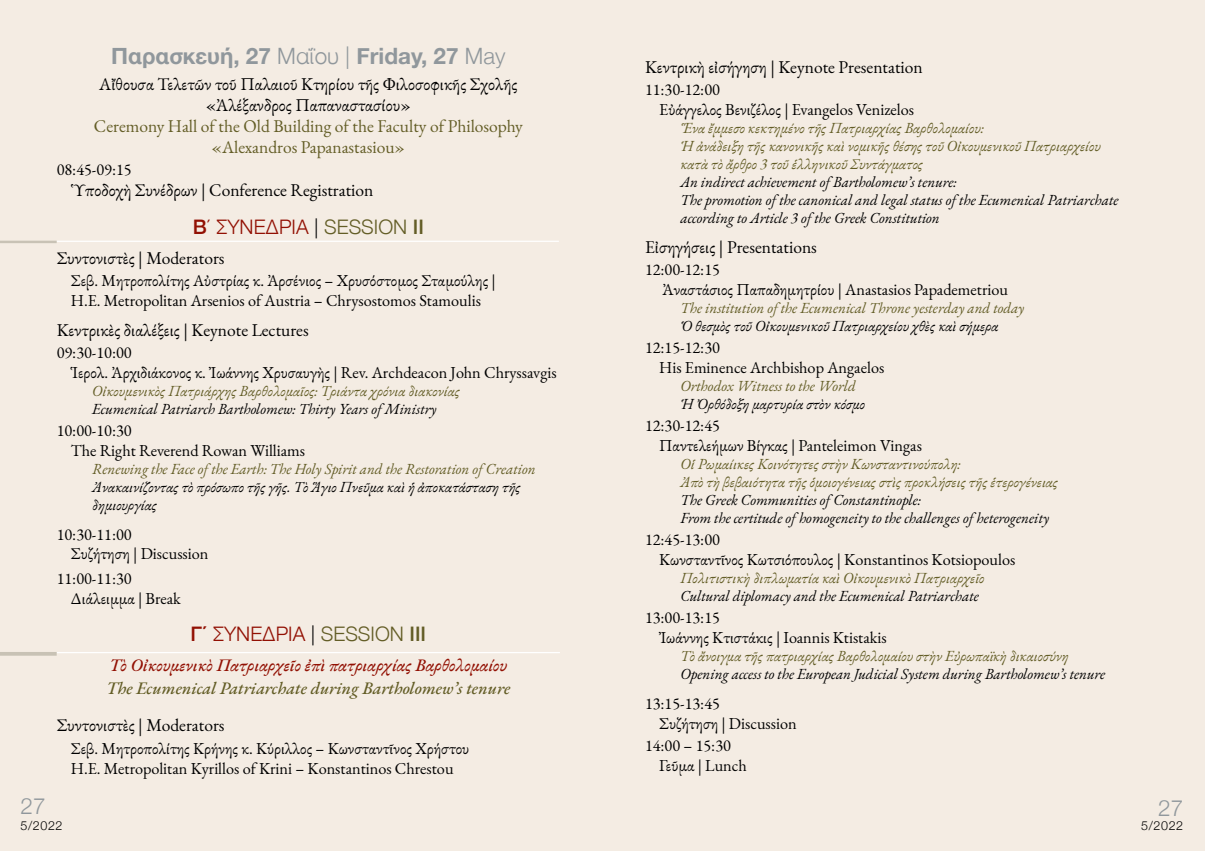
<style>
.page{position:relative;width:1205px;height:851px;background:#fff}
.page>*{position:absolute;margin:0;border:0;box-sizing:border-box;transform-origin:0 0}
.t1{font:700 22.5px "Helvetica Neue";color:#90979c}
.t2{font:300 22.5px "Helvetica Neue";color:#90979c}
.t3{font:300 20px "Helvetica Neue";color:#921003}
.t4{font:17.5px/21px "EB Garamond";color:#000;text-align:center}
.t5{font:17.5px/21px "EB Garamond";color:#635d26;text-align:center}
.t6{font:italic 500 17.5px "EB Garamond";color:#921003}
.t7{font:italic 500 17.5px "EB Garamond";color:#635d26}
.t8{font:16.25px/19.5px "EB Garamond";color:#000}
.t9{font:italic 15px/18px "EB Garamond";color:#000}
.t10{font:italic 15px/18px "EB Garamond";color:#635d26}
.t11{font:300 12.5px "Helvetica Neue";letter-spacing:.05em;color:#000}
.s1{font-weight:300}
.s2{font-weight:500}
.s3{color:#000}
.s4{color:#635d26}
.s5{font-weight:500;color:#635d26}
</style>
<div class="page">
<div style="left:0;top:0;width:602px;height:850px;background:#f4ece3"></div>
<div style="left:602px;top:0;width:603px;height:850px;background:#f4ece3"></div>
<hr style="left:57px;top:651px;width:503px;height:2px;background:#fff">
<hr style="left:57px;top:240px;width:502px;height:2px;background:#fff">
<hr style="left:0;top:240px;width:57px;height:3px;background:#9c9987">
<svg style="left:0;top:652px;width:57px;height:3px"></svg>
<h1 class="t2" style="left:21px;top:787px;width:27px">27</h1>
<h1 class="t1" style="left:111px;top:39px;width:396px">Παρασκευή, 27 <span class="s1">Μαΐου |</span> Friday, 27 <span class="s1">May</span></h1>
<p class="t4" style="left:99px;top:73px;width:420px">Αἴθουσα Τελετῶν τοῦ Παλαιοῦ Κτηρίου τῆς Φιλοσοφικῆς Σχολῆς «Ἀλέξανδρος Παπαναστασίου»</p>
<p class="t5" style="left:94px;top:115px;width:430px">Ceremony Hall of the Old Building of the Faculty of Philosophy «Alexandros Papanastasiou»</p>
<p class="t8" style="left:57px;top:160px;width:76px">08:45-09:15</p>
<p class="t4" style="left:71px;top:180px;width:304px">Ὑποδοχὴ Συνέδρων | Conference Registration</p>
<p class="t3" style="left:193px;top:210px;width:233px"><span class="s2">Β</span>΄ ΣΥΝΕΔΡΙΑ <span class="s3">|</span> <span class="s4">SESSION</span> <span class="s5">II</span></p>
<p class="t4" style="left:57px;top:247px;width:169px">Συντονιστὲς | Moderators</p>
<p class="t8" style="left:71px;top:271px;width:426px">Σεβ. Μητροπολίτης Αὐστρίας κ. Ἀρσένιος – Χρυσόστομος Σταμούλης |<br>H.E. Metropolitan Arsenios of Austria – Chrysostomos Stamoulis</p>
<p class="t4" style="left:57px;top:319px;width:253px">Κεντρικὲς διαλέξεις | Κeynote Lectures</p>
<p class="t8" style="left:71px;top:343px;width:487px;text-indent:-14px">09:30-10:00<br>Ἱερολ. Ἀρχιδιάκονος κ. Ἰωάννης Χρυσαυγὴς | Rev. Archdeacon John Chryssavgis</p>
<p class="t10" style="left:92px;top:382px;width:369px">Οἰκουμενικὸς Πατριάρχης Βαρθολομαῖος: Τριάντα χρόνια διακονίας</p>
<p class="t9" style="left:92px;top:400px;width:346px">Ecumenical Patriarch Bartholomew: Thirty Years of Ministry</p>
<p class="t8" style="left:71px;top:421px;width:236px;text-indent:-14px">10:00-10:30<br>The Right Reverend Rowan Williams</p>
<p class="t10" style="left:92px;top:460px;width:445px">Renewing the Face of the Earth: The Holy Spirit and the Restoration of Creation</p>
<p class="t9" style="left:92px;top:478px;width:430px">Ἀνακαινίζοντας τὸ πρόσωπο τῆς γῆς. Τὸ Ἅγιο Πνεῦμα καὶ ἡ ἀποκατάσταση τῆς δημιουργίας</p>
<p class="t8" style="left:71px;top:524px;width:139px;text-indent:-14px">10:30-11:00<br>Συζήτηση | Discussion</p>
<p class="t8" style="left:71px;top:569px;width:112px;text-indent:-14px">11:00-11:30<br>Διάλειμμα | Break</p>
<p class="t3" style="left:190px;top:618px;width:237px"><span class="s2">Γ΄</span> ΣΥΝΕΔΡΙΑ <span class="s3">|</span> <span class="s4">SESSION</span> <span class="s5">IIΙ</span></p>
<p class="t6" style="left:109px;top:653px;width:399px">Tὸ Οἰκουμενικὸ Πατριαρχεῖο ἐπὶ πατριαρχίας Βαρθολομαίου</p>
<p class="t7" style="left:106px;top:676px;width:405px">The Ecumenical Patriarchate during Bartholomew’s tenure</p>
<p class="t4" style="left:57px;top:715px;width:169px">Συντονιστὲς | Moderators</p>
<p class="t8" style="left:71px;top:738px;width:400px">Σεβ. Μητροπολίτης Κρήνης κ. Κύριλλος – Κωνσταντῖνος Χρήστου<br>H.E. Metropolitan Kyrillos of Krini – Konstantinos Chrestou</p>
<p class="t11" style="left:21px;top:815px;width:44px">5/2022</p>
<p class="t4" style="left:645px;top:56px;width:279px">Κεντρικὴ εἰσήγηση | Keynote Presentation</p>
<p class="t8" style="left:659px;top:80px;width:256px;text-indent:-14px">11:30-12:00<br>Εὐάγγελος Βενιζέλος | Evangelos Venizelos</p>
<p class="t10" style="left:680px;top:119px;width:422px">Ἕνα ἔμμεσο κεκτημένο τῆς Πατριαρχίας Βαρθολομαίου:<br>Ἡ ἀνάδειξη τῆς κανονικῆς καὶ νομικῆς θέσης τοῦ Οἰκουμενικοῦ Πατριαρχείου κατὰ τὸ ἄρθρο 3 τοῦ ἑλληνικοῦ Συντάγματος</p>
<p class="t9" style="left:680px;top:173px;width:440px">An indirect achievement of Bartholomew’s tenure:<br>The promotion of the canonical and legal status of the Ecumenical Patriarchate according to Article 3 of the Greek Constitution</p>
<p class="t4" style="left:645px;top:236px;width:173px">Εἰσηγήσεις | Presentations</p>
<p class="t8" style="left:662px;top:260px;width:347px;text-indent:-17px">12:00-12:15<br>Ἀναστάσιος Παπαδημητρίου | Anastasios Papademetriou</p>
<p class="t10" style="left:680px;top:299px;width:345px">The institution of the Ecumenical Throne yesterday and today</p>
<p class="t9" style="left:680px;top:317px;width:320px">Ὁ θεσμὸς τοῦ Οἰκουμενικοῦ Πατριαρχείου χθὲς καὶ σήμερα</p>
<p class="t8" style="left:659px;top:338px;width:227px;text-indent:-14px">12:15-12:30<br>His Eminence Archbishop Angaelos</p>
<p class="t10" style="left:680px;top:377px;width:177px">Orthodox Witness to the World</p>
<p class="t9" style="left:680px;top:395px;width:186px">Ἡ Ὀρθόδοξη μαρτυρία στὸν κόσμο</p>
<p class="t8" style="left:659px;top:416px;width:264px;text-indent:-14px">12:30-12:45<br>Παντελεήμων Βίγκας | Panteleimon Vingas</p>
<p class="t10" style="left:680px;top:455px;width:379px">Οἱ Ρωμαίικες Κοινότητες στὴν Κωνσταντινούπολη:<br>Ἀπὸ τὴ βεβαιότητα τῆς ὁμοιογένειας στὶς προκλήσεις τῆς ἑτερογένειας</p>
<p class="t9" style="left:680px;top:491px;width:370px">The Greek Communities of Constantinople:<br>From the certitude of homogeneity to the challenges of heterogeneity</p>
<p class="t8" style="left:659px;top:530px;width:358px;text-indent:-14px">12:45-13:00<br>Κωνσταντῖνος Κωτσιόπουλος | Konstantinos Kotsiopoulos</p>
<p class="t10" style="left:680px;top:569px;width:306px">Πολιτιστικὴ διπλωματία καὶ Οἰκουμενικὸ Πατριαρχεῖο</p>
<p class="t9" style="left:680px;top:587px;width:300px">Cultural diplomacy and the Ecumenical Patriarchate</p>
<p class="t8" style="left:659px;top:608px;width:229px;text-indent:-14px">13:00-13:15<br>Ἰωάννης Κτιστάκις | Ioannis Ktistakis</p>
<p class="t10" style="left:680px;top:647px;width:390px">Τὸ ἄνοιγμα τῆς πατριαρχίας Βαρθολομαίου στὴν Εὐρωπαϊκὴ δικαιοσύνη</p>
<p class="t9" style="left:680px;top:665px;width:426px">Opening access to the European Judicial System during Bartholomew’s tenure</p>
<p class="t8" style="left:659px;top:693px;width:139px;text-indent:-14px">13:15-13:45<br>Συζήτηση | Discussion</p>
<p class="t8" style="left:659px;top:735px;width:89px;text-indent:-14px">14:00 – 15:30<br>Γεῦμα | Lunch</p>
<h1 class="t2" style="left:1158px;top:789px;width:27px">27</h1>
<p class="t11" style="left:1141px;top:815px;width:44px">5/2022</p>
</div>
